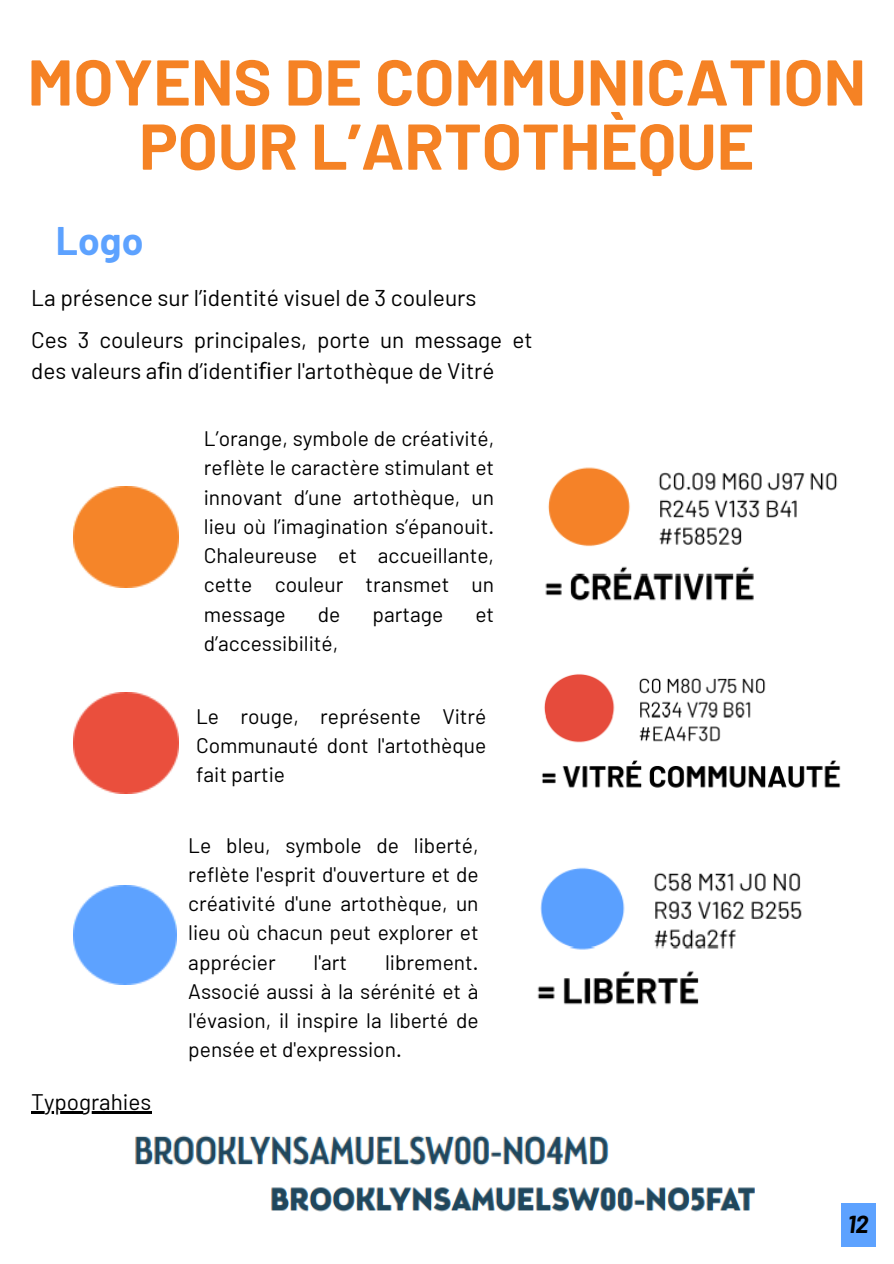
<style>
.page{position:relative;width:894px;height:1264px;background:#fff}
.page>*{position:absolute;margin:0;border:0;box-sizing:border-box;transform-origin:0 0}
.t1{font:700 64.5px/64.2px "Barlow";color:#f58224;text-align:center}
.t2{font:700 39px "Barlow";color:#5da2ff}
.t3{font:italic 700 24px "Barlow";color:#000}
.t4{font:22.8px "Barlow";color:#000}
.t5{font:22.5px/31.5px "Barlow";color:#000}
.t6{font:21px/29.2px "Barlow";color:#000;text-align:justify}
.s1{font-family:"Noto Sans"}
</style>
<div class="page">
<img style="left:545px;top:467px;width:293px;height:134px">
<img style="left:74px;top:486px;width:104px;height:102px">
<img style="left:74px;top:692px;width:104px;height:101px">
<img style="left:74px;top:885px;width:102px;height:99px">
<img style="left:542px;top:674px;width:299px;height:114px">
<img style="left:537px;top:867px;width:265px;height:138px">
<img style="left:135px;top:1135px;width:474px;height:31px">
<img style="left:271px;top:1187px;width:484px;height:25px">
<hr style="left:31px;top:1111px;width:120px;height:2px;background:#000">
<div style="left:840px;top:1202px;width:35px;height:44px;background:#5da2ff"></div>
<p class="t1" style="left:27px;top:48px;width:839px">MOYENS DE COMMUNICATION<br>POUR L’ARTOTHÈQUE</p>
<p class="t2" style="left:56px;top:216px;width:89px">Logo</p>
<h1 class="t4" style="left:31px;top:283px;width:447px">La présence sur l’identité visuel de 3 couleurs</h1>
<h2 class="t5" style="left:31px;top:323px;width:502px">Ces 3 couleurs principales, porte un message et des valeurs a<span class="s1">fi</span>n d’identi<span class="s1">fi</span>er l'artothèque de Vitré</h2>
<p class="t6" style="left:204px;top:423px;width:292px">L’orange, symbole de créativité, reflète le caractère stimulant et innovant d’une artothèque, un lieu où l’imagination s’épanouit.<br>Chaleureuse et accueillante, cette couleur transmet un message</p>
<p class="t6" style="left:318px;top:598px;width:24px">de</p>
<p class="t6" style="left:372px;top:598px;width:72px">partage</p>
<p class="t6" style="left:475px;top:598px;width:20px">et</p>
<p class="t6" style="left:204px;top:628px;width:136px">d’accessibilité,</p>
<p class="t6" style="left:196px;top:700px;width:292px">Le rouge, représente Vitré Communauté dont l'artothèque fait partie</p>
<p class="t5" style="left:31px;top:1085px;width:122px">Typograhies</p>
<p class="t6" style="left:188px;top:829px;width:292px">Le bleu, symbole de liberté, reflète l'esprit d'ouverture et de créativité d'une artothèque, un lieu où chacun peut explorer et apprécier</p>
<p class="t6" style="left:188px;top:946px;width:292px;text-indent:197px">librement.<br>Associé aussi à la sérénité et à l'évasion, il inspire la liberté de pensée et d'expression.</p>
<p class="t6" style="left:313px;top:946px;width:35px">l'art</p>
<p class="t3" style="left:847px;top:1209px;width:22px">12</p>
</div>
